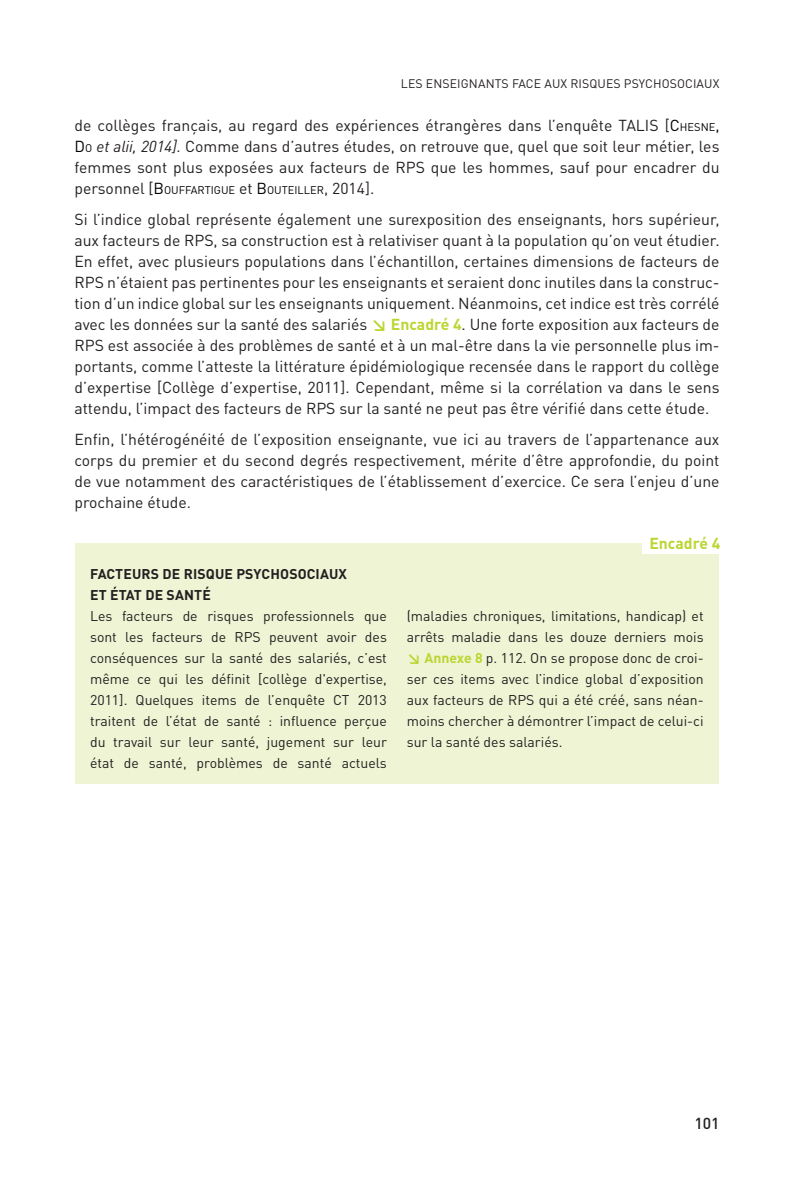
<style>
.page{position:relative;width:794px;height:1191px;background:#fff}
.page>*{position:absolute;margin:0;border:0;box-sizing:border-box;transform-origin:0 0}
.Courant{font:15.75px/21px "DINOT";color:#231f20;text-align:justify}
.Filet_fin_d_article{font:700 15.75px "DINOT";color:#bcd531}
.t1{font:500 15.75px "DINOT";color:#231f20}
.Courant-2{font:14px/21px "DINOT";color:#231f20;text-align:justify}
.Courant-3{font:700 14px/21px "DINOT";letter-spacing:.01em;color:#231f20}
.Titre_courant__droit{font:12.25px "DINOT";letter-spacing:.01em;color:#231f20}
.Courant-4{font:11.03px "DINOT";color:#000}
.s1{color:#000}
.s2{font-size:11.03px;color:#000}
.s3{font-style:italic}
.s4{font-size:15.75px;color:#231f20}
.s5{font-size:15.75px}
.s6{font-weight:700;color:#bcd531}
</style>
<div class="page">
<div style="left:75px;top:543px;width:643px;height:241px;background:#eef4d4"></div>
<div style="left:642px;top:533px;width:85px;height:20px;background:#fff"></div>
<p class="Titre_courant__droit" style="left:401px;top:75px;width:320px">LES ENSEIGNANTS FACE AUX RISQUES PSYCHOSOCIAUX</p>
<p class="Courant" style="left:74px;top:115px;width:646px">de collèges français, au regard des expériences étrangères dans l’enquête TALIS [<span class="s1">C</span><span class="s2">HESNE</span><span class="s1">, D</span> <span class="s2">O</span> <span class="s3">et alii, 2014].</span> Comme dans d’autres études, on retrouve que, quel que soit leur métier, les femmes sont plus exposées aux facteurs de RPS que les hommes, sauf pour encadrer du</p>
<p class="Courant-4" style="left:74px;top:183px;width:301px"><span class="s4">personnel [</span><span class="s5">B</span>OUFFARTIGUE <span class="s4">et</span> <span class="s5">B</span>OUTEILLER<span class="s4">, 2014].</span></p>
<p class="Courant" style="left:74px;top:209px;width:646px">Si l’indice global représente également une surexposition des enseignants, hors supérieur, aux facteurs de RPS, sa construction est à relativiser quant à la population qu’on veut étudier.<br>En effet, avec plusieurs populations dans l’échantillon, certaines dimensions de facteurs de RPS n’étaient pas pertinentes pour les enseignants et seraient donc inutiles dans la construc&shy;tion d’un indice global sur les enseignants uniquement. Néanmoins, cet indice est très corrélé avec les données sur la santé des salariés <span class="s6">↘ Encadré 4</span>. Une forte exposition aux facteurs de RPS est associée à des problèmes de santé et à un mal-être dans la vie personnelle plus im&shy;portants, comme l’atteste la littérature épidémiologique recensée dans le rapport du collège d’expertise [Collège d’expertise, 2011]. Cependant, même si la corrélation va dans le sens attendu, l’impact des facteurs de RPS sur la santé ne peut pas être vérifié dans cette étude.</p>
<p class="Courant" style="left:74px;top:428px;width:646px">Enfin, l’hétérogénéité de l’exposition enseignante, vue ici au travers de l’appartenance aux corps du premier et du second degrés respectivement, mérite d’être approfondie, du point de vue notamment des caractéristiques de l’établissement d’exercice. Ce sera l’enjeu d’une prochaine étude.</p>
<p class="Filet_fin_d_article" style="left:649px;top:533px;width:72px">Encadré 4</p>
<p class="Courant-3" style="left:90px;top:563px;width:258px">FACTEURS DE RISQUE PSYCHOSOCIAUX<br>ET ÉTAT DE SANTÉ</p>
<p class="Courant-2" style="left:90px;top:605px;width:298px">Les facteurs de risques professionnels que sont les facteurs de RPS peuvent avoir des conséquences sur la santé des salariés, c’est même ce qui les définit [collège d'expertise, 2011]. Quelques items de l’enquête CT 2013 traitent de l’état de santé : influence perçue du travail sur leur santé, jugement sur leur état de santé, problèmes de santé actuels</p>
<p class="Courant-2" style="left:407px;top:605px;width:298px">(maladies chroniques, limitations, handicap) et arrêts maladie dans les douze derniers mois <span class="s6">↘ Annexe 8</span> p. 112. On se propose donc de croi&shy;ser ces items avec l’indice global d’exposition aux facteurs de RPS qui a été créé, sans néan&shy;moins chercher à démontrer l’impact de celui-ci sur la santé des salariés.</p>
<p class="t1" style="left:694px;top:1112px;width:27px">101</p>
</div>
